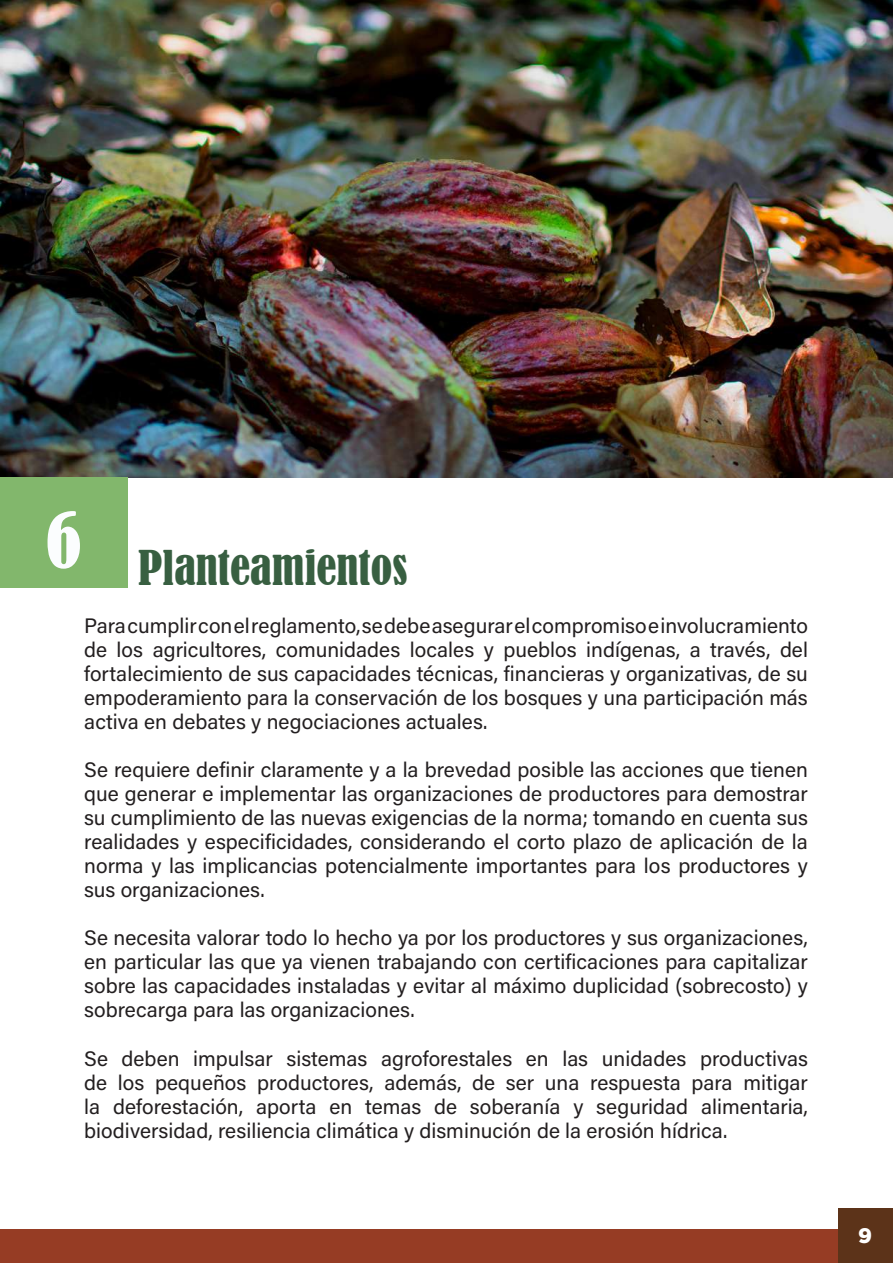
<style>
.page{position:relative;width:893px;height:1263px;background:#fff}
.page>*{position:absolute;margin:0;border:0;box-sizing:border-box;transform-origin:0 0}
.t1{font:condensed 72px "Bernard";color:#fbfdfe}
.t2{font:condensed 45px "Bernard";color:#385f41}
.t3{font:21px/24px "Acumin Variable Concept";letter-spacing:.02em;color:#231f20;text-align:justify}
.t4{font:900 21px "Gotham";color:#fff}
</style>
<div class="page">
<div style="left:0;top:1229px;width:893px;height:34px;background:#963c24"></div>
<img style="left:0;top:0;width:893px;height:478px">
<div style="left:0;top:478px;width:128px;height:110px;background:#82b76c"></div>
<div style="left:839px;top:1209px;width:54px;height:54px;background:#5c3319"></div>
<h1 class="t1" style="left:46px;top:499px;width:37px">6</h1>
<h2 class="t2" style="left:138px;top:542px;width:271px">Planteamientos</h2>
<p class="t3" style="left:84px;top:613px;width:725px">Paracumplirconelreglamento,sedebeasegurarelcompromisoeinvolucramiento de los agricultores, comunidades locales y pueblos indígenas, a través, del fortalecimiento de sus capacidades técnicas, financieras y organizativas, de su empoderamiento para la conservación de los bosques y una participación más activa en debates y negociaciones actuales.</p>
<p class="t3" style="left:84px;top:757px;width:725px">Se requiere definir claramente y a la brevedad posible las acciones que tienen que generar e implementar las organizaciones de productores para demostrar su cumplimiento de las nuevas exigencias de la norma; tomando en cuenta sus realidades y especificidades, considerando el corto plazo de aplicación de la norma y las implicancias potencialmente importantes para los productores y sus organizaciones.</p>
<p class="t3" style="left:84px;top:925px;width:725px">Se necesita valorar todo lo hecho ya por los productores y sus organizaciones, en particular las que ya vienen trabajando con certificaciones para capitalizar sobre las capacidades instaladas y evitar al máximo duplicidad (sobrecosto) y sobrecarga para las organizaciones.</p>
<p class="t3" style="left:84px;top:1045px;width:725px">Se deben impulsar sistemas agroforestales en las unidades productivas de los pequeños productores, además, de ser una respuesta para mitigar la deforestación, aporta en temas de soberanía y seguridad alimentaria, biodiversidad, resiliencia climática y disminución de la erosión hídrica.</p>
<p class="t4" style="left:858px;top:1223px;width:15px">9</p>
</div>
